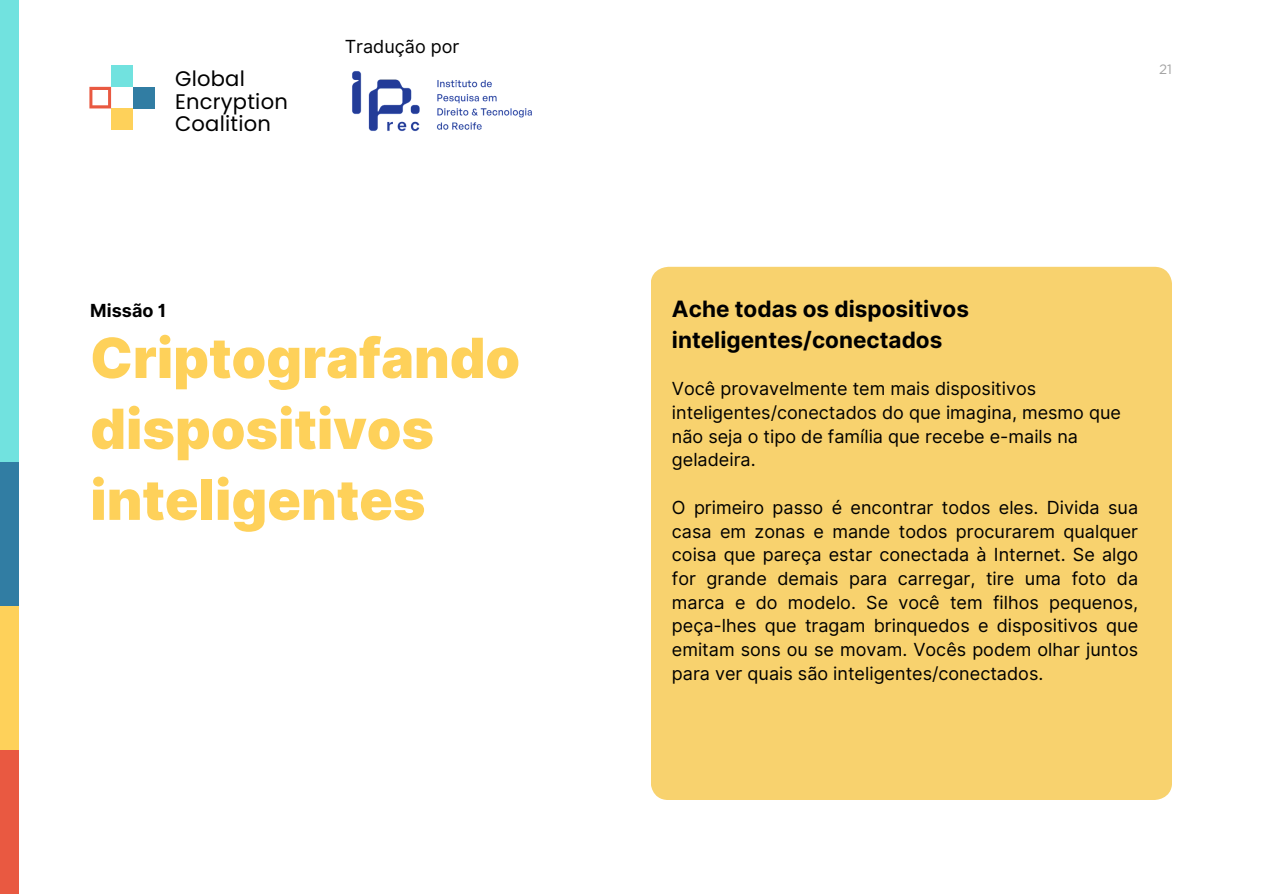
<style>
.page{position:relative;width:1263px;height:894px;background:#fff}
.page>*{position:absolute;margin:0;border:0;box-sizing:border-box;transform-origin:0 0}
.t1{font:900 55.35px/70.8px "Inter";color:#fed15a}
.t2{font:700 22.5px/31.5px "Inter";color:#000}
.t3{font:21px/22.5px "Poppins";letter-spacing:.01em;color:#000}
.t4{font:18px/23.7px "Inter";color:#000}
.t5{font:700 18px "Inter";color:#000}
.t6{font:13.5px "Gotham";color:#a3a3a3}
</style>
<div class="page">
<div style="left:0;top:0;width:18px;height:893px;background:#71e2df"></div>
<div style="left:0;top:749px;width:18px;height:144px;background:#e95941"></div>
<div style="left:0;top:462px;width:18px;height:144px;background:#317da3"></div>
<div style="left:0;top:606px;width:18px;height:143px;background:#fed15a"></div>
<div style="left:111px;top:108px;width:22px;height:22px;background:#fed15a"></div>
<div style="left:133px;top:87px;width:21px;height:21px;background:#317da3"></div>
<div style="left:111px;top:65px;width:22px;height:22px;background:#71e2df"></div>
<svg style="left:89px;top:87px;width:22px;height:21px"></svg>
<div style="left:651px;top:267px;width:520px;height:532px;background:#f8d26e;border-radius:18px"></div>
<img style="left:352px;top:71px;width:180px;height:61px">
<h3 class="t3" style="left:175px;top:67px;width:114px">Global<br>Encryption<br>Coalition</h3>
<p class="t4" style="left:345px;top:35px;width:116px">Tradução por</p>
<p class="t5" style="left:90px;top:300px;width:77px">Missão 1</p>
<p class="t1" style="left:90px;top:322px;width:431px">Criptografando dispositivos inteligentes</p>
<p class="t6" style="left:1159px;top:61px;width:14px">21</p>
<p class="t2" style="left:672px;top:292px;width:299px">Ache todas os dispositivos inteligentes/conectados</p>
<p class="t4" style="left:672px;top:377px;width:451px">Você provavelmente tem mais dispositivos inteligentes/conectados do que imagina, mesmo que não seja o tipo de família que recebe e-mails na geladeira.</p>
<h1 class="t4" style="left:672px;top:495px;width:468px;text-align:justify">O primeiro passo é encontrar todos eles. Divida sua casa em zonas e mande todos procurarem qualquer coisa que pareça estar conectada à Internet. Se algo for grande demais para carregar, tire uma foto da marca e do modelo. Se você tem filhos pequenos, peça-lhes que tragam brinquedos e dispositivos que emitam sons ou se movam. Vocês podem olhar juntos para ver quais são inteligentes/conectados.</h1>
</div>
